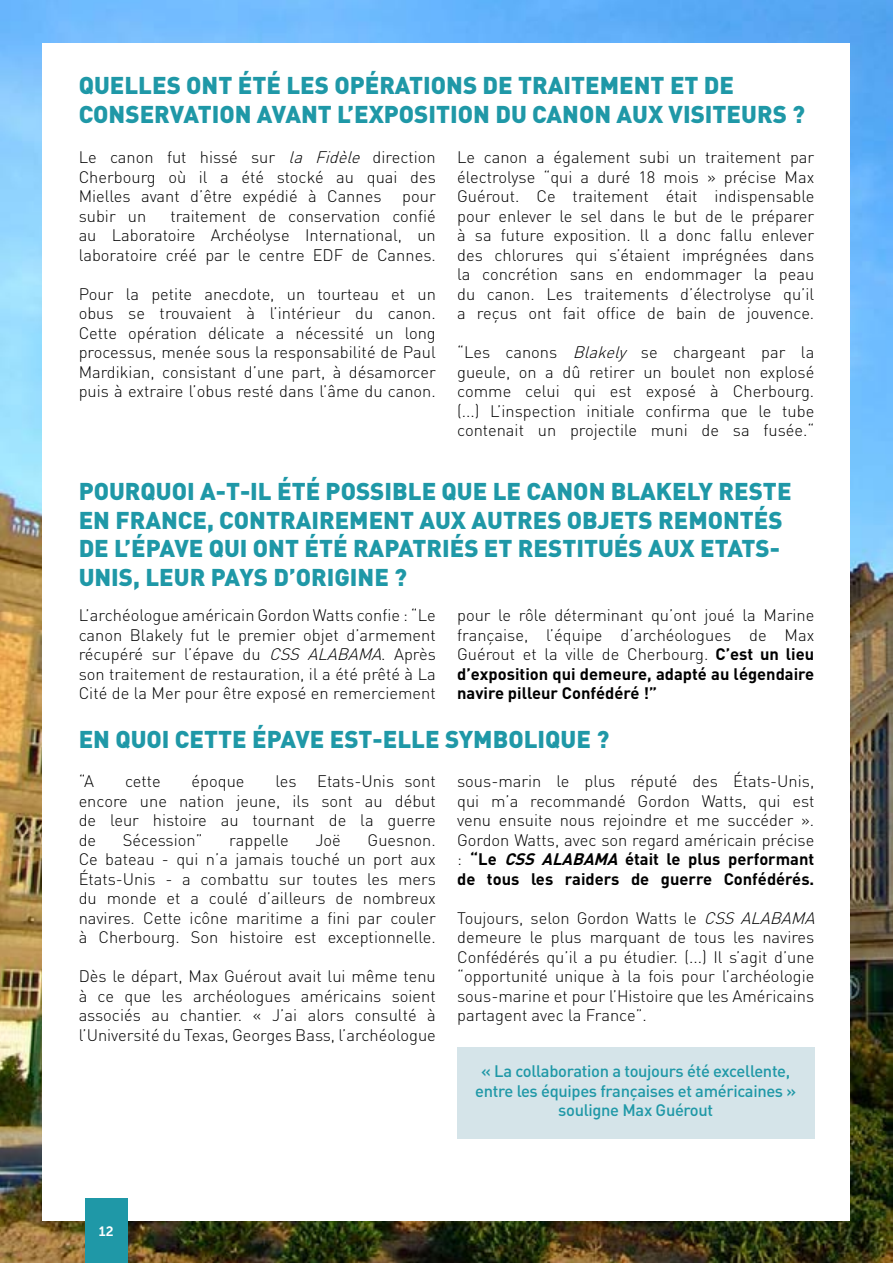
<style>
.page{position:relative;width:893px;height:1263px;background:#fff}
.page>*{position:absolute;margin:0;border:0;box-sizing:border-box;transform-origin:0 0}
.t1{font:900 24px/28.8px "DIN";color:#1f98a7}
.t2{font:300 16.5px/19.5px "DIN";color:#000;text-align:justify}
.t3{font:500 16.5px/19.5px "DIN";letter-spacing:-.02em;color:#1f98a7;text-align:center}
.t4{font:13.5px "Museo Sans 700";color:#fff}
.s1{font-style:italic}
.s2{font-weight:700}
.s3{font-weight:700;font-style:italic}
</style>
<div class="page">
<img style="left:0;top:0;width:893px;height:1263px">
<div style="left:43px;top:43px;width:807px;height:1177px;background:#fff"></div>
<div style="left:85px;top:1198px;width:43px;height:65px;background:#1f98a7"></div>
<div style="left:457px;top:1047px;width:357px;height:91px;background:#d5e4e9"></div>
<h1 class="t1" style="left:79px;top:70px;width:728px">QUELLES ONT ÉTÉ LES OPÉRATIONS DE TRAITEMENT ET DE<br>CONSERVATION AVANT L’EXPOSITION DU CANON AUX VISITEURS ?</h1>
<p class="t2" style="left:79px;top:147px;width:359px">Le canon fut hissé sur <span class="s1">la Fidèle</span> direction Cherbourg où il a été stocké au quai des Mielles avant d’être expédié à Cannes</p>
<p class="t2" style="left:457px;top:147px;width:359px">Le canon a également subi un traitement par électrolyse “qui a duré 18 mois » précise Max Guérout. Ce traitement était indispensable pour enlever le sel dans le but de le préparer à sa future exposition. ll a donc fallu enlever des chlorures qui s’étaient imprégnées dans la concrétion sans en endommager la peau du canon. Les traitements d’électrolyse qu’il a reçus ont fait office de bain de jouvence.</p>
<p class="t2" style="left:457px;top:342px;width:359px">“Les canons <span class="s1">Blakely</span> se chargeant par la gueule, on a dû retirer un boulet non explosé comme celui qui est exposé à Cherbourg. (...) L’inspection initiale confirma que le tube contenait un projectile muni de sa fusée.“</p>
<h1 class="t1" style="left:79px;top:475px;width:714px">POURQUOI A-T-IL ÉTÉ POSSIBLE QUE LE CANON BLAKELY RESTE EN FRANCE, CONTRAIREMENT AUX AUTRES OBJETS REMONTÉS DE L’ÉPAVE QUI ONT ÉTÉ RAPATRIÉS ET RESTITUÉS AUX ETATS-UNIS, LEUR PAYS D’ORIGINE ?</h1>
<p class="t2" style="left:79px;top:605px;width:359px">L’archéologue américain Gordon Watts confie : “Le canon Blakely fut le premier objet d’armement récupéré sur l’épave du <span class="s1">CSS ALABAMA</span>. Après son traitement de restauration, il a été prêté à La Cité de la Mer pour être exposé en remerciement</p>
<p class="t2" style="left:457px;top:605px;width:359px">pour le rôle déterminant qu’ont joué la Marine française, l’équipe d’archéologues de Max Guérout et la ville de Cherbourg. <span class="s2">C’est un lieu d’exposition qui demeure, adapté au légendaire navire pilleur Confédéré !”</span></p>
<h1 class="t1" style="left:79px;top:724px;width:532px">EN QUOI CETTE ÉPAVE EST-ELLE SYMBOLIQUE ?</h1>
<p class="t2" style="left:79px;top:771px;width:17px">“A</p>
<p class="t2" style="left:125px;top:771px;width:37px">cette</p>
<p class="t2" style="left:192px;top:771px;width:54px">époque</p>
<p class="t2" style="left:402px;top:186px;width:35px">pour</p>
<p class="t2" style="left:79px;top:206px;width:359px;text-indent:92px">traitement de conservation confié au Laboratoire Archéolyse International, un laboratoire créé par le centre EDF de Cannes.</p>
<p class="t2" style="left:79px;top:284px;width:359px">Pour la petite anecdote, un tourteau et un obus se trouvaient à l’intérieur du canon.<br>Cette opération délicate a nécessité un long processus, menée sous la responsabilité de Paul Mardikian, consistant d’une part, à désamorcer puis à extraire l’obus resté dans l’âme du canon.</p>
<p class="t2" style="left:79px;top:206px;width:69px">subir un</p>
<p class="t2" style="left:457px;top:771px;width:359px">sous-marin le plus réputé des États-Unis, qui m’a recommandé Gordon Watts, qui est venu ensuite nous rejoindre et me succéder ».<br>Gordon Watts, avec son regard américain précise : <span class="s2">“Le</span> <span class="s3">CSS ALABAMA</span> <span class="s2">était le plus performant de tous les raiders de guerre Confédérés.</span></p>
<p class="t2" style="left:457px;top:908px;width:364px;text-align:left">Toujours, selon Gordon Watts le <span class="s1">CSS ALABAMA </span>demeure le plus marquant de tous les navires Confédérés qu’il a pu étudier. (...) Il s’agit d’une “opportunité unique à la fois pour l’archéologie sous-marine et pour l’Histoire que les Américains partagent avec la France”.</p>
<p class="t3" style="left:475px;top:1061px;width:323px">« La collaboration a toujours été excellente, entre les équipes françaises et américaines » souligne Max Guérout</p>
<p class="t2" style="left:79px;top:771px;width:359px;text-indent:197px">les Etats-Unis sont encore une nation jeune, ils sont au début de leur histoire au tournant de la guerre de</p>
<p class="t2" style="left:123px;top:830px;width:81px">Sécession”</p>
<p class="t2" style="left:229px;top:830px;width:61px">rappelle</p>
<p class="t2" style="left:315px;top:830px;width:27px">Joë</p>
<p class="t2" style="left:79px;top:830px;width:359px;text-indent:289px">Guesnon.<br>Ce bateau - qui n’a jamais touché un port aux États-Unis - a combattu sur toutes les mers du monde et a coulé d’ailleurs de nombreux navires. Cette icône maritime a fini par couler à Cherbourg. Son histoire est exceptionnelle.</p>
<p class="t2" style="left:79px;top:966px;width:359px">Dès le départ, Max Guérout avait lui même tenu à ce que les archéologues américains soient associés au chantier. « J’ai alors consulté à l’Université du Texas, Georges Bass, l’archéologue</p>
<p class="t4" style="left:99px;top:1224px;width:16px">12</p>
</div>
